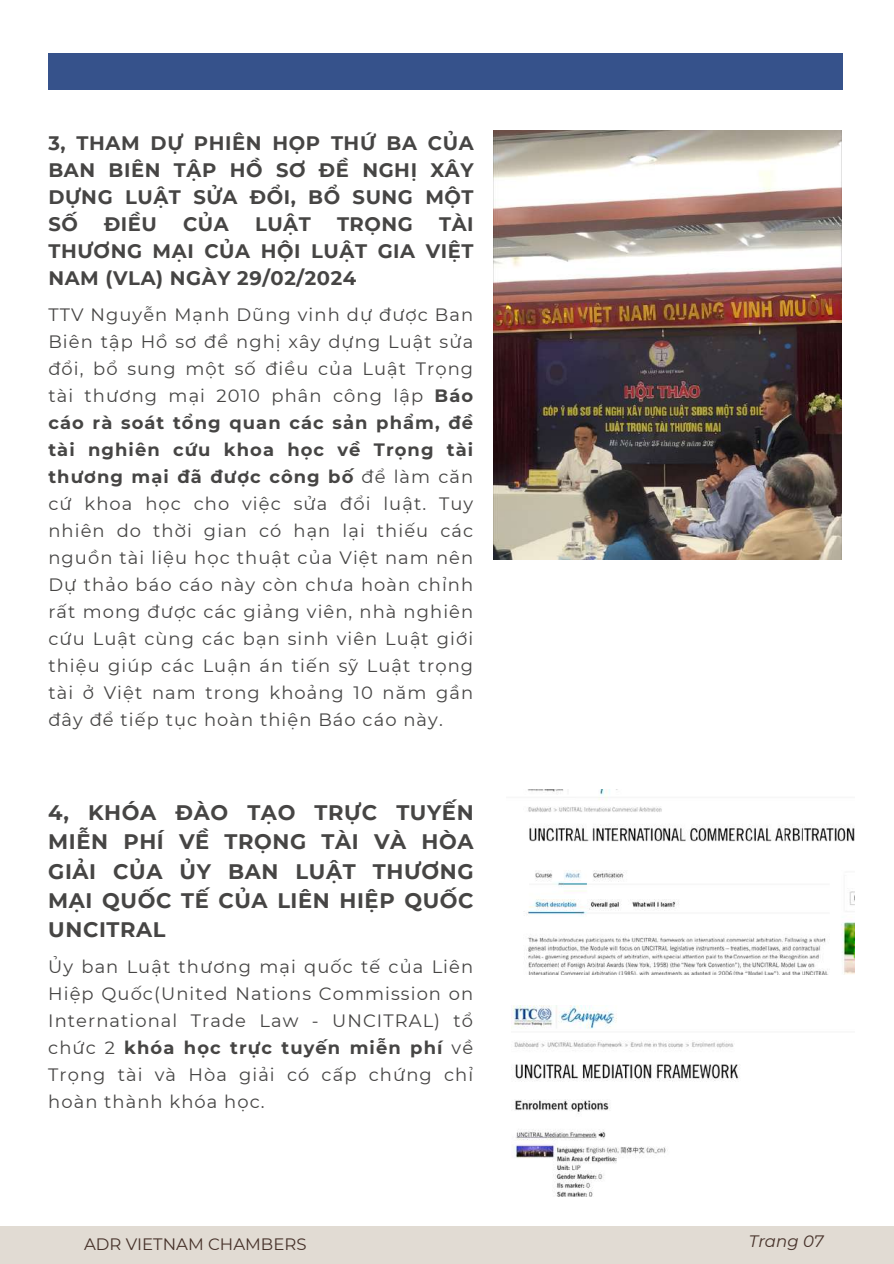
<style>
.page{position:relative;width:894px;height:1264px;background:#fff}
.page>*{position:absolute;margin:0;border:0;box-sizing:border-box;transform-origin:0 0}
.t1{font:700 21px/29.2px "Montserrat";letter-spacing:.03em;color:#464544;text-align:justify}
.t2{font:700 19.5px/27px "Montserrat";letter-spacing:.03em;color:#464544;text-align:justify}
.t3{font:17.85px/27px "Montserrat";letter-spacing:.06em;color:#464544;text-align:justify}
.t4{font:16.5px "Montserrat";color:#47322a}
.t5{font:italic 16.5px "Montserrat";color:#47322a}
.s1{font-weight:700}
</style>
<div class="page">
<div style="left:48px;top:53px;width:795px;height:36px;background:#36528b"></div>
<img style="left:524px;top:789px;width:330px;height:185px">
<img style="left:493px;top:130px;width:347px;height:429px">
<div style="left:0;top:1226px;width:893px;height:37px;background:#e1dbd3"></div>
<img style="left:511px;top:1005px;width:229px;height:191px">
<p class="t2" style="left:48px;top:130px;width:426px">3, THAM DỰ PHIÊN HỌP THỨ BA CỦA BAN BIÊN TẬP HỒ SƠ ĐỀ NGHỊ XÂY DỰNG LUẬT SỬA ĐỔI, BỔ SUNG MỘT SỐ</p>
<p class="t2" style="left:104px;top:211px;width:54px">ĐIỀU</p>
<p class="t2" style="left:183px;top:211px;width:47px">CỦA</p>
<p class="t2" style="left:255px;top:211px;width:57px">LUẬT</p>
<p class="t2" style="left:337px;top:211px;width:77px">TRỌNG</p>
<p class="t2" style="left:48px;top:211px;width:426px;text-indent:390px">TÀI THƯƠNG MẠI CỦA HỘI LUẬT GIA VIỆT NAM (VLA) NGÀY 29/02/2024</p>
<p class="t3" style="left:48px;top:301px;width:426px">TTV Nguyễn Mạnh Dũng vinh dự được Ban Biên tập Hồ sơ đề nghị xây dựng Luật sửa đổi, bổ sung một số điều của Luật Trọng tài thương mại 2010 phân công lập <span class="s1">Báo cáo rà soát tổng quan các sản phẩm, đề tài nghiên cứu khoa học về Trọng tài thương mại đã được công bố</span> để làm căn cứ khoa học cho việc sửa đổi luật. Tuy nhiên do thời gian có hạn lại thiếu các nguồn tài liệu học thuật của Việt nam nên Dự thảo báo cáo này còn chưa hoàn chỉnh rất mong được các giảng viên, nhà nghiên cứu Luật cùng các bạn sinh viên Luật giới thiệu giúp các Luận án tiến sỹ Luật trọng tài ở Việt nam trong khoảng 10 năm gần đây để tiếp tục hoàn thiện Báo cáo này.</p>
<p class="t1" style="left:48px;top:798px;width:427px">4, KHÓA ĐÀO TẠO TRỰC TUYẾN MIỄN PHÍ VỀ TRỌNG TÀI VÀ HÒA GIẢI CỦA ỦY BAN LUẬT THƯƠNG MẠI QUỐC TẾ CỦA LIÊN HIỆP QUỐC UNCITRAL</p>
<p class="t3" style="left:48px;top:952px;width:426px">Ủy ban Luật thương mại quốc tế của Liên Hiệp Quốc(United Nations Commission on International Trade Law - UNCITRAL) tổ chức 2 <span class="s1">khóa học trực tuyến miễn phí</span> về Trọng tài và Hòa giải có cấp chứng chỉ hoàn thành khóa học.</p>
<p class="t4" style="left:84px;top:1234px;width:224px">ADR VIETNAM CHAMBERS</p>
<p class="t5" style="left:748px;top:1231px;width:76px">Trang 07</p>
</div>
